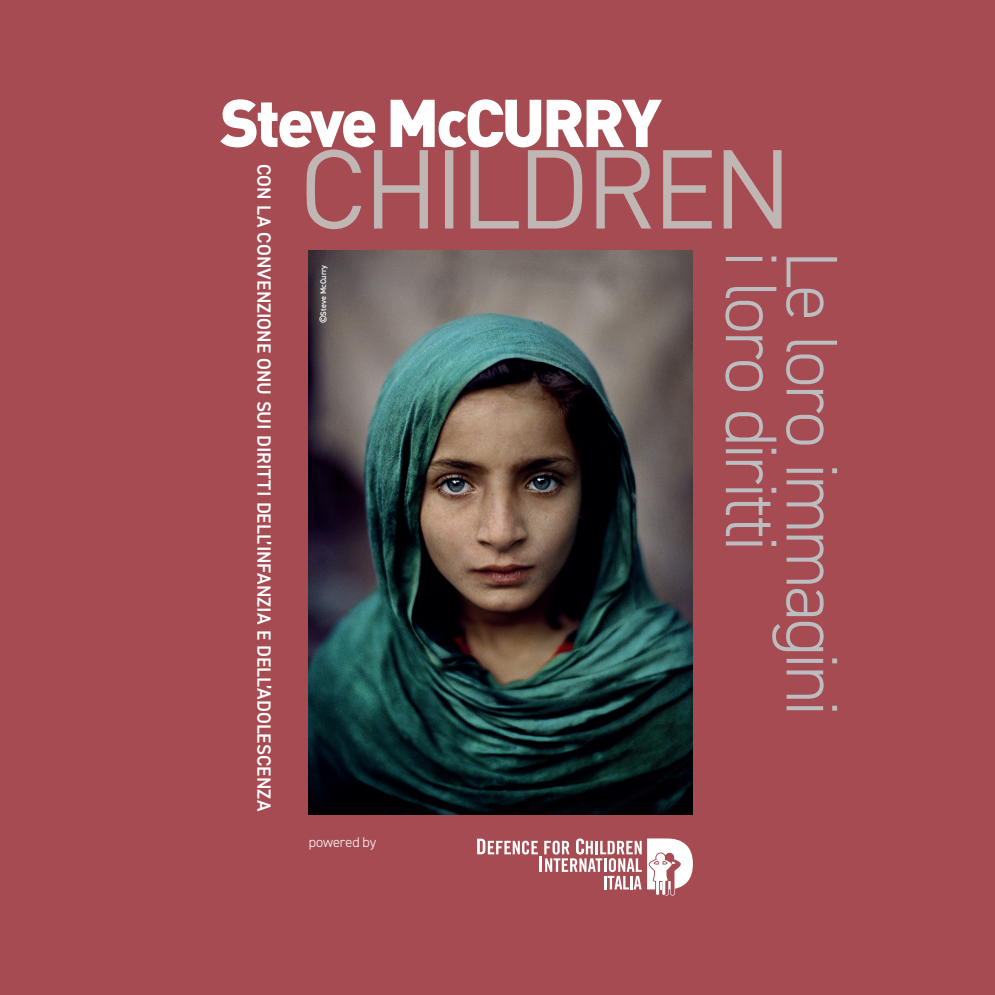
<style>
.page{position:relative;width:995px;height:995px;background:#a64b52}
.page>*{position:absolute;margin:0;border:0;box-sizing:border-box;transform-origin:0 0}
.t1{font:300 73.35px "DIN2014";letter-spacing:-.045em;color:#bcbdc0}
.t2{font:600 19.35px "DIN2014";color:#fff}
.t3{font:300 14.17px "DIN2014";letter-spacing:-.005em;color:#fff}
.t4{font:600 8.1px "DIN2014";color:#fff}
</style>
<div class="page">
<img style="left:309px;top:251px;width:384px;height:563px">
<svg style="left:477px;top:838px;width:216px;height:58px"></svg>
<svg style="left:220px;top:99px;width:562px;height:130px"></svg>
<p class="t2" style="left:277px;top:164px;width:649px;rotate:90deg">CON LA CONVENZIONE ONU SUI DIRITTI DELL’INFANZIA E DELL’ADOLESCENZA</p>
<p class="t4" style="left:318px;top:323px;width:60px;rotate:-90deg">©Steve McCurry</p>
<p class="t3" style="left:309px;top:834px;width:69px">powered by</p>
<h1 class="t1" style="left:796px;top:251px;width:302px;rotate:90deg">i loro diritti</h1>
<h1 class="t1" style="left:856px;top:251px;width:467px;rotate:90deg">Le loro immagini</h1>
</div>
